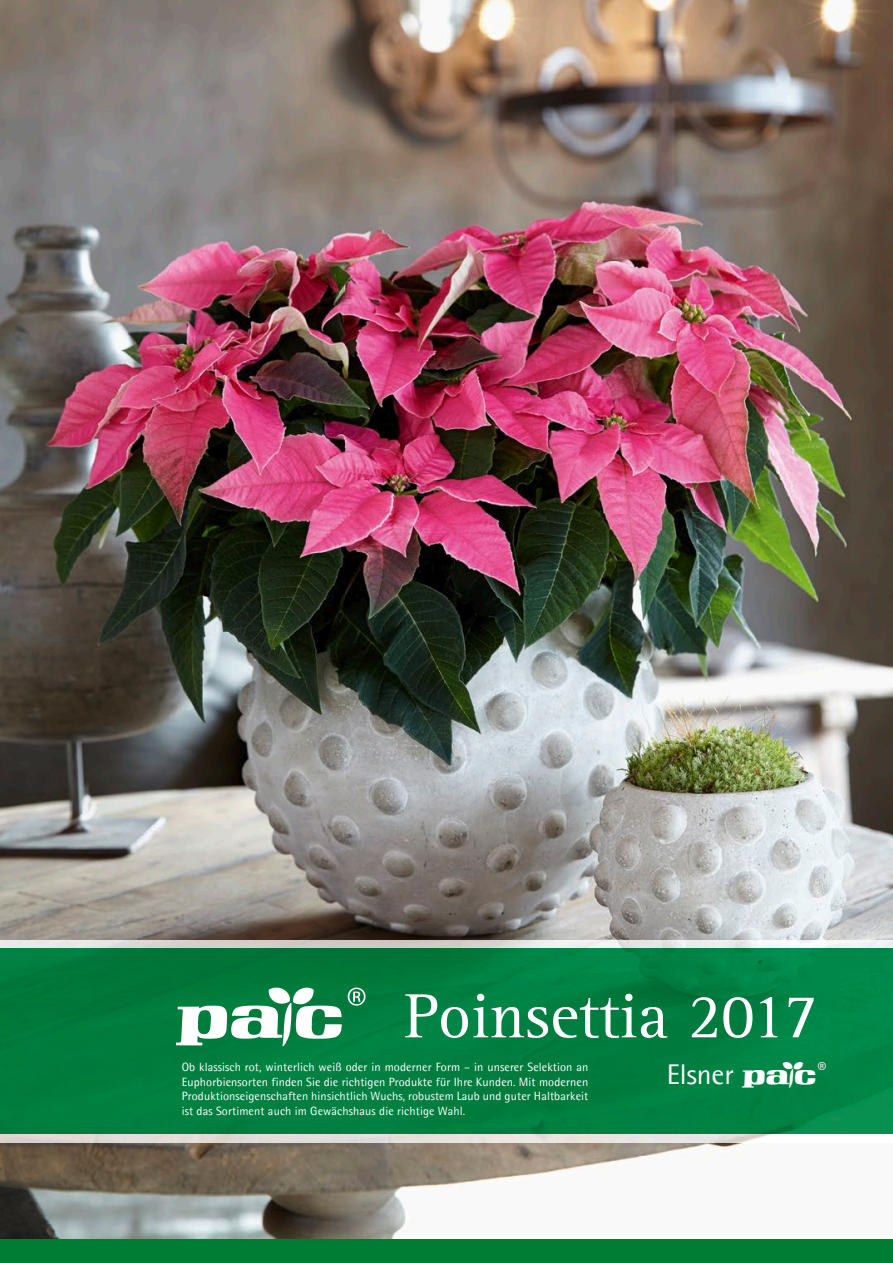
<style>
.page{position:relative;width:893px;height:1263px;background:#fff}
.page>*{position:absolute;margin:0;border:0;box-sizing:border-box;transform-origin:0 0}
.t1{font:64.5px "Agfa Rotis Serif";color:#fff}
.t2{font:28.5px "Agfa Rotis Semisans";color:#fff}
.t3{font:12px/14.4px "Agfa Rotis Semisans";letter-spacing:.01em;color:#fff;text-align:justify}
.s1{font-family:"pac logo"}
</style>
<div class="page">
<img style="left:0;top:0;width:893px;height:1239px">
<img style="left:0;top:940px;width:893px;height:202px">
<div style="left:0;top:1239px;width:893px;height:24px;background:#007d34"></div>
<h1 class="t1" style="left:174px;top:979px;width:645px"><span class="s1">p</span> Poinsettia 2017</h1>
<p class="t3" style="left:182px;top:1060px;width:408px">Ob klassisch rot, winterlich weiß oder in moderner Form – in unserer Selektion an Euphorbiensorten finden Sie die richtigen Produkte für Ihre Kunden. Mit modernen Produktionseigenschaften hinsichtlich Wuchs, robustem Laub und guter Haltbarkeit ist das Sortiment auch im Gewächshaus die richtige Wahl.</p>
<h2 class="t2" style="left:667px;top:1057px;width:169px">Elsner <span class="s1">p</span></h2>
</div>
